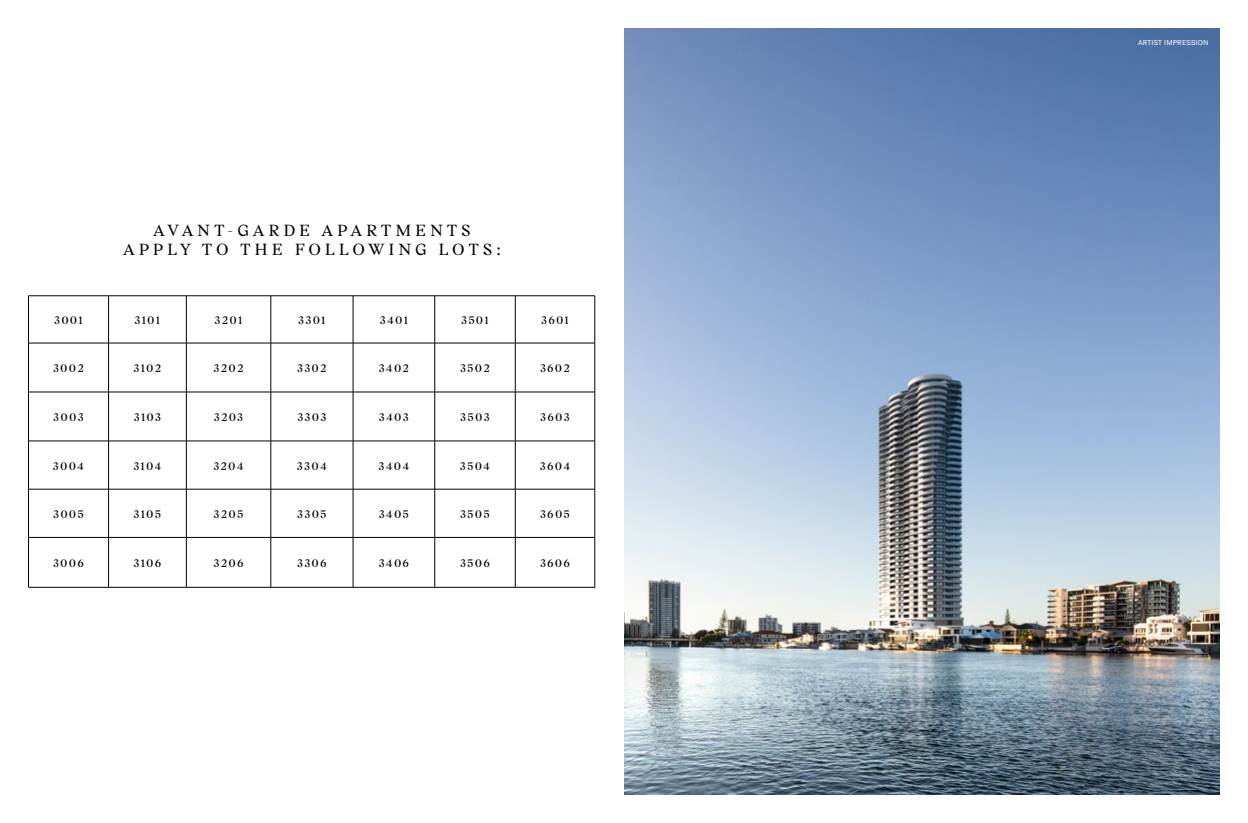
<style>
.page{position:relative;width:1248px;height:823px;background:#fff}
.page>*{position:absolute;margin:0;border:0;box-sizing:border-box;transform-origin:0 0}
.t1{font:16px/19.2px "Gza";letter-spacing:.235em;color:#000;text-align:center}
.t2{font:12px "Gza";letter-spacing:.1em;color:#000}
.t3{font:7px "GT America";letter-spacing:.025em;color:#fff}
</style>
<div class="page">
<img style="left:624px;top:28px;width:595px;height:766px">
<hr style="left:28px;top:295px;width:81px;height:1px;background:#000">
<hr style="left:28px;top:296px;width:1px;height:46px;background:#000">
<hr style="left:109px;top:295px;width:77px;height:1px;background:#000">
<hr style="left:108px;top:296px;width:1px;height:46px;background:#000">
<hr style="left:186px;top:295px;width:85px;height:1px;background:#000">
<hr style="left:186px;top:296px;width:1px;height:46px;background:#000">
<hr style="left:271px;top:295px;width:82px;height:1px;background:#000">
<hr style="left:270px;top:296px;width:1px;height:46px;background:#000">
<hr style="left:353px;top:295px;width:81px;height:1px;background:#000">
<hr style="left:353px;top:296px;width:1px;height:46px;background:#000">
<hr style="left:434px;top:295px;width:81px;height:1px;background:#000">
<hr style="left:434px;top:296px;width:1px;height:46px;background:#000">
<hr style="left:515px;top:295px;width:80px;height:1px;background:#000">
<hr style="left:515px;top:296px;width:1px;height:46px;background:#000">
<hr style="left:594px;top:296px;width:1px;height:46px;background:#000">
<hr style="left:28px;top:342px;width:81px;height:1px;background:#000">
<hr style="left:28px;top:343px;width:1px;height:48px;background:#000">
<hr style="left:109px;top:342px;width:77px;height:1px;background:#000">
<hr style="left:108px;top:343px;width:1px;height:48px;background:#000">
<hr style="left:186px;top:342px;width:85px;height:1px;background:#000">
<hr style="left:186px;top:343px;width:1px;height:48px;background:#000">
<hr style="left:271px;top:342px;width:82px;height:1px;background:#000">
<hr style="left:270px;top:343px;width:1px;height:48px;background:#000">
<hr style="left:353px;top:342px;width:81px;height:1px;background:#000">
<hr style="left:353px;top:343px;width:1px;height:48px;background:#000">
<hr style="left:434px;top:342px;width:81px;height:1px;background:#000">
<hr style="left:434px;top:343px;width:1px;height:48px;background:#000">
<hr style="left:515px;top:342px;width:80px;height:1px;background:#000">
<hr style="left:515px;top:343px;width:1px;height:48px;background:#000">
<hr style="left:594px;top:343px;width:1px;height:48px;background:#000">
<hr style="left:28px;top:391px;width:81px;height:1px;background:#000">
<hr style="left:28px;top:392px;width:1px;height:48px;background:#000">
<hr style="left:109px;top:391px;width:77px;height:1px;background:#000">
<hr style="left:108px;top:392px;width:1px;height:48px;background:#000">
<hr style="left:186px;top:391px;width:85px;height:1px;background:#000">
<hr style="left:186px;top:392px;width:1px;height:48px;background:#000">
<hr style="left:271px;top:391px;width:82px;height:1px;background:#000">
<hr style="left:270px;top:392px;width:1px;height:48px;background:#000">
<hr style="left:353px;top:391px;width:81px;height:1px;background:#000">
<hr style="left:353px;top:392px;width:1px;height:48px;background:#000">
<hr style="left:434px;top:391px;width:81px;height:1px;background:#000">
<hr style="left:434px;top:392px;width:1px;height:48px;background:#000">
<hr style="left:515px;top:391px;width:80px;height:1px;background:#000">
<hr style="left:515px;top:392px;width:1px;height:48px;background:#000">
<hr style="left:594px;top:392px;width:1px;height:48px;background:#000">
<hr style="left:28px;top:440px;width:81px;height:1px;background:#000">
<hr style="left:28px;top:441px;width:1px;height:47px;background:#000">
<hr style="left:109px;top:440px;width:77px;height:1px;background:#000">
<hr style="left:108px;top:441px;width:1px;height:47px;background:#000">
<hr style="left:186px;top:440px;width:85px;height:1px;background:#000">
<hr style="left:186px;top:441px;width:1px;height:47px;background:#000">
<hr style="left:271px;top:440px;width:82px;height:1px;background:#000">
<hr style="left:270px;top:441px;width:1px;height:47px;background:#000">
<hr style="left:353px;top:440px;width:81px;height:1px;background:#000">
<hr style="left:353px;top:441px;width:1px;height:47px;background:#000">
<hr style="left:434px;top:440px;width:81px;height:1px;background:#000">
<hr style="left:434px;top:441px;width:1px;height:47px;background:#000">
<hr style="left:515px;top:440px;width:80px;height:1px;background:#000">
<hr style="left:515px;top:441px;width:1px;height:47px;background:#000">
<hr style="left:594px;top:441px;width:1px;height:47px;background:#000">
<hr style="left:28px;top:488px;width:81px;height:1px;background:#000">
<hr style="left:28px;top:489px;width:1px;height:48px;background:#000">
<hr style="left:109px;top:488px;width:77px;height:1px;background:#000">
<hr style="left:108px;top:489px;width:1px;height:48px;background:#000">
<hr style="left:186px;top:488px;width:85px;height:1px;background:#000">
<hr style="left:186px;top:489px;width:1px;height:48px;background:#000">
<hr style="left:271px;top:488px;width:82px;height:1px;background:#000">
<hr style="left:270px;top:489px;width:1px;height:48px;background:#000">
<hr style="left:353px;top:488px;width:81px;height:1px;background:#000">
<hr style="left:353px;top:489px;width:1px;height:48px;background:#000">
<hr style="left:434px;top:488px;width:81px;height:1px;background:#000">
<hr style="left:434px;top:489px;width:1px;height:48px;background:#000">
<hr style="left:515px;top:488px;width:80px;height:1px;background:#000">
<hr style="left:515px;top:489px;width:1px;height:48px;background:#000">
<hr style="left:594px;top:489px;width:1px;height:48px;background:#000">
<hr style="left:28px;top:537px;width:81px;height:1px;background:#000">
<hr style="left:28px;top:537px;width:1px;height:49px;background:#000">
<hr style="left:109px;top:537px;width:77px;height:1px;background:#000">
<hr style="left:108px;top:537px;width:1px;height:49px;background:#000">
<hr style="left:186px;top:537px;width:85px;height:1px;background:#000">
<hr style="left:186px;top:537px;width:1px;height:49px;background:#000">
<hr style="left:271px;top:537px;width:82px;height:1px;background:#000">
<hr style="left:270px;top:537px;width:1px;height:49px;background:#000">
<hr style="left:353px;top:537px;width:81px;height:1px;background:#000">
<hr style="left:353px;top:537px;width:1px;height:49px;background:#000">
<hr style="left:434px;top:537px;width:81px;height:1px;background:#000">
<hr style="left:434px;top:537px;width:1px;height:49px;background:#000">
<hr style="left:515px;top:537px;width:80px;height:1px;background:#000">
<hr style="left:515px;top:537px;width:1px;height:49px;background:#000">
<hr style="left:594px;top:537px;width:1px;height:49px;background:#000">
<hr style="left:28px;top:586px;width:81px;height:1px;background:#000">
<hr style="left:109px;top:586px;width:77px;height:1px;background:#000">
<hr style="left:186px;top:586px;width:85px;height:1px;background:#000">
<hr style="left:271px;top:586px;width:82px;height:1px;background:#000">
<hr style="left:353px;top:586px;width:81px;height:1px;background:#000">
<hr style="left:434px;top:586px;width:81px;height:1px;background:#000">
<hr style="left:515px;top:586px;width:80px;height:1px;background:#000">
<h1 class="t1" style="left:123px;top:220px;width:379px">AVANT-GARDE APARTMENTS<br>APPLY TO THE FOLLOWING LOTS:</h1>
<p class="t2" style="left:54px;top:312px;width:30px">3001</p>
<p class="t2" style="left:135px;top:312px;width:27px">3101</p>
<p class="t2" style="left:214px;top:312px;width:29px">3201</p>
<p class="t2" style="left:298px;top:312px;width:29px">3301</p>
<p class="t2" style="left:380px;top:312px;width:30px">3401</p>
<p class="t2" style="left:461px;top:312px;width:29px">3501</p>
<p class="t2" style="left:541px;top:312px;width:29px">3601</p>
<p class="t2" style="left:53px;top:360px;width:32px">3002</p>
<p class="t2" style="left:133px;top:360px;width:29px">3102</p>
<p class="t2" style="left:213px;top:360px;width:32px">3202</p>
<p class="t2" style="left:297px;top:360px;width:31px">3302</p>
<p class="t2" style="left:378px;top:360px;width:32px">3402</p>
<p class="t2" style="left:460px;top:360px;width:31px">3502</p>
<p class="t2" style="left:540px;top:360px;width:32px">3602</p>
<p class="t2" style="left:53px;top:409px;width:32px">3003</p>
<p class="t2" style="left:134px;top:409px;width:29px">3103</p>
<p class="t2" style="left:214px;top:409px;width:31px">3203</p>
<p class="t2" style="left:297px;top:409px;width:31px">3303</p>
<p class="t2" style="left:379px;top:409px;width:31px">3403</p>
<p class="t2" style="left:460px;top:409px;width:31px">3503</p>
<p class="t2" style="left:540px;top:409px;width:31px">3603</p>
<p class="t2" style="left:53px;top:457px;width:33px">3004</p>
<p class="t2" style="left:133px;top:457px;width:30px">3104</p>
<p class="t2" style="left:213px;top:457px;width:32px">3204</p>
<p class="t2" style="left:297px;top:457px;width:31px">3304</p>
<p class="t2" style="left:378px;top:457px;width:32px">3404</p>
<p class="t2" style="left:460px;top:457px;width:32px">3504</p>
<p class="t2" style="left:539px;top:457px;width:32px">3604</p>
<p class="t2" style="left:53px;top:505px;width:32px">3005</p>
<p class="t2" style="left:134px;top:505px;width:29px">3105</p>
<p class="t2" style="left:213px;top:505px;width:31px">3205</p>
<p class="t2" style="left:297px;top:505px;width:31px">3305</p>
<p class="t2" style="left:378px;top:505px;width:32px">3405</p>
<p class="t2" style="left:460px;top:505px;width:31px">3505</p>
<p class="t2" style="left:540px;top:505px;width:31px">3605</p>
<p class="t2" style="left:53px;top:554px;width:32px">3006</p>
<p class="t2" style="left:133px;top:554px;width:29px">3106</p>
<p class="t2" style="left:213px;top:554px;width:32px">3206</p>
<p class="t2" style="left:297px;top:554px;width:31px">3306</p>
<p class="t2" style="left:378px;top:554px;width:32px">3406</p>
<p class="t2" style="left:460px;top:554px;width:31px">3506</p>
<p class="t2" style="left:540px;top:554px;width:32px">3606</p>
<p class="t3" style="left:1137px;top:38px;width:72px">ARTIST IMPRESSION</p>
</div>
